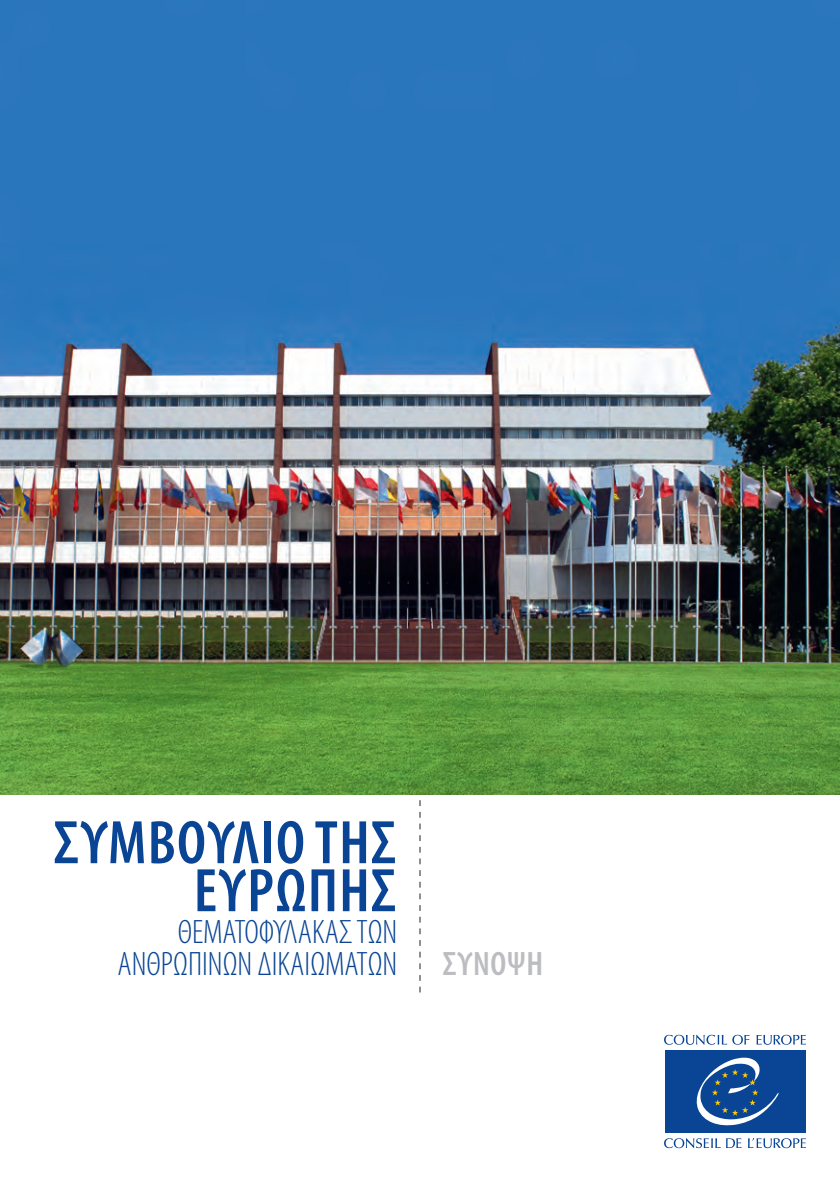
<style>
.page{position:relative;width:840px;height:1191px;background:#fff}
.page>*{position:absolute;margin:0;border:0;box-sizing:border-box;transform-origin:0 0}
.t1{font:600 condensed 62px/48px "Myriad Pro";letter-spacing:.02em;color:#094594;text-align:right}
.t2{font:300 condensed 34px/32px "Myriad Pro";color:#094594;text-align:right}
.t3{font:600 condensed 34px "Myriad Pro";letter-spacing:.02em;color:#bcbdc0}
</style>
<div class="page">
<svg style="left:732px;top:1034px;width:17px;height:10px"></svg>
<svg style="left:756px;top:1034px;width:49px;height:10px"></svg>
<svg style="left:664px;top:1034px;width:62px;height:10px"></svg>
<svg style="left:748px;top:1138px;width:57px;height:10px"></svg>
<svg style="left:664px;top:1138px;width:77px;height:10px"></svg>
<div style="left:664px;top:1050px;width:141px;height:82px;background:#094594"></div>
<svg style="left:696px;top:1057px;width:82px;height:68px"></svg>
<svg style="left:419px;top:800px;width:1px;height:192px"></svg>
<img style="left:0;top:0;width:839px;height:794px">
<h1 class="t1" style="left:54px;top:817px;width:344px">ΣΥΜΒΟΥΛΙΟ ΤΗΣ<br>ΕΥΡΩΠΗΣ</h1>
<p class="t2" style="left:117px;top:915px;width:281px">ΘΕΜΑΤΟΦΥΛΑΚΑΣ ΤΩΝ<br>ΑΝΘΡΩΠΙΝΩΝ ΔΙΚΑΙΩΜΑΤΩΝ</p>
<p class="t3" style="left:442px;top:943px;width:102px">ΣΥΝΟΨΗ</p>
</div>
